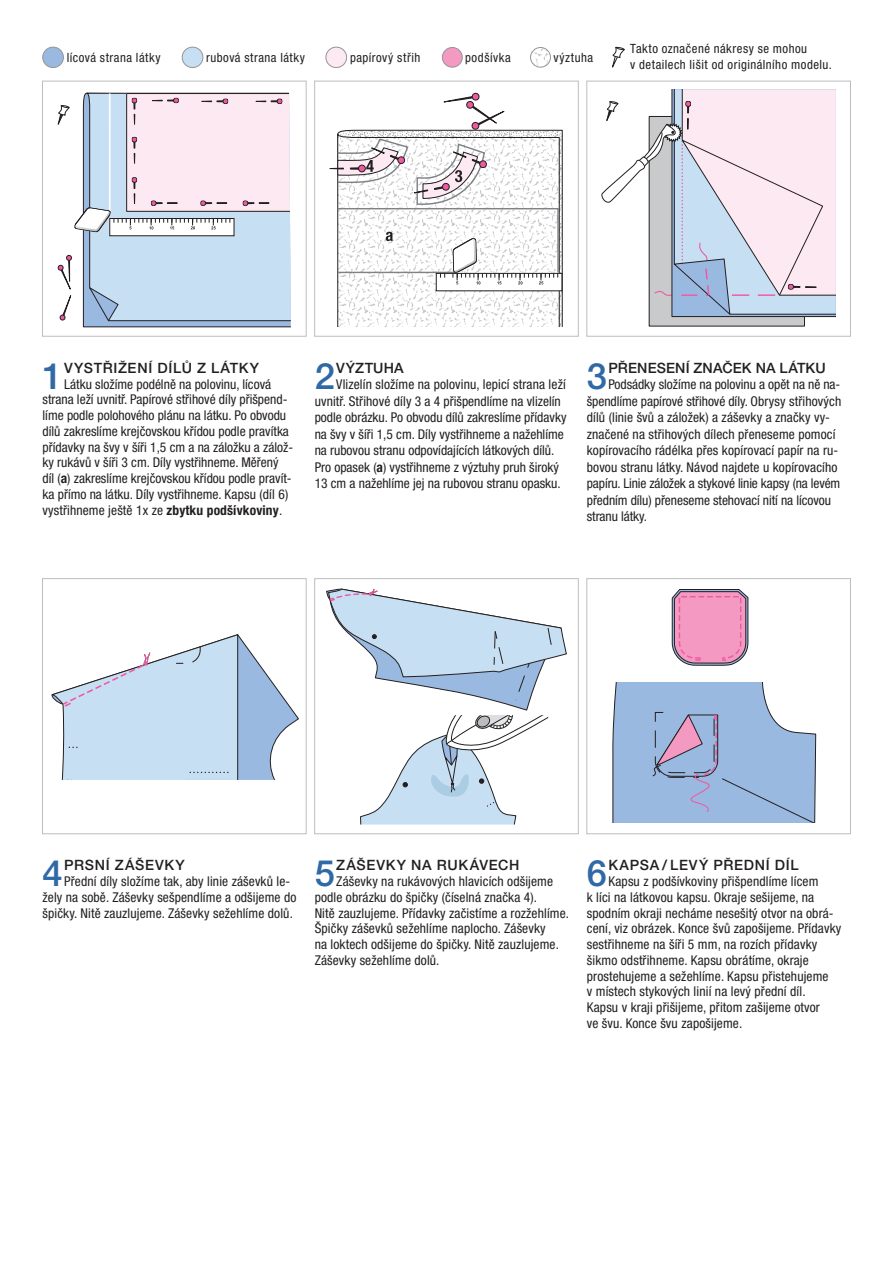
<style>
.page{position:relative;width:893px;height:1263px;background:#fff}
.page>*{position:absolute;margin:0;border:0;box-sizing:border-box;transform-origin:0 0}
.ST__H1_-_HV{font:500 36.3px "Helvetica Neue CE";color:#2f69a6}
.ST__H1_-_HV-2{font:500 14.25px "Helvetica Neue CE";letter-spacing:.045em;color:#231f20}
.ST__H1_-_HV-3{font:500 14.25px "Helvetica Neue CE";letter-spacing:.01em;color:#231f20}
.ST__H1_-_HV-4{font:500 14.25px "Helvetica Neue CE";letter-spacing:.02em;color:#231f20}
.ST__H1_-_HV-5{font:13.5px/15.8px "Helvetica Neue Cond CE";letter-spacing:.01em;color:#231f20}
.BU_Text_Helvetica{font:12.75px/16.2px "Helvetica Neue Cond CE";letter-spacing:.04em;color:#231f20}
.s1{font-weight:700}
</style>
<div class="page">
<div style="left:43px;top:47px;width:20px;height:21px;background:#9ab9e1;border-radius:50%"></div>
<div style="left:43px;top:47px;width:21px;height:21px;border:1px solid #939598;border-radius:50%"></div>
<div style="left:326px;top:47px;width:21px;height:21px;background:#fce9f1;border-radius:50%"></div>
<div style="left:326px;top:47px;width:21px;height:21px;border:1px solid #939598;border-radius:50%"></div>
<svg style="left:530px;top:48px;width:20px;height:19px"></svg>
<div style="left:530px;top:47px;width:21px;height:20px;border:1px solid #939598;border-radius:50%"></div>
<div style="left:442px;top:48px;width:20px;height:19px;background:#f399c2;border-radius:50%"></div>
<div style="left:442px;top:47px;width:20px;height:20px;border:1px solid #939598;border-radius:50%"></div>
<div style="left:182px;top:47px;width:21px;height:21px;background:#c7dff2;border-radius:50%"></div>
<div style="left:182px;top:47px;width:21px;height:21px;border:1px solid #939598;border-radius:50%"></div>
<svg style="left:612px;top:46px;width:13px;height:22px"></svg>
<div style="left:42px;top:578px;width:265px;height:256px;background:#fff;border:1px solid #bcbdc0"></div>
<div style="left:586px;top:578px;width:265px;height:256px;background:#fff;border:1px solid #bcbdc0"></div>
<div style="left:314px;top:578px;width:265px;height:256px;background:#fff;border:1px solid #bcbdc0"></div>
<div style="left:586px;top:81px;width:265px;height:256px;background:#fff;border:1px solid #bcbdc0"></div>
<div style="left:314px;top:81px;width:265px;height:256px;background:#fff;border:1px solid #bcbdc0"></div>
<div style="left:472px;top:93px;width:8px;height:8px;border:1px solid #231f20;border-radius:50%"></div>
<svg style="left:329px;top:95px;width:234px;height:231px"></svg>
<div style="left:442px;top:183px;width:8px;height:7px;background:#ef59a1;border-radius:3px"></div>
<div style="left:442px;top:183px;width:8px;height:8px;border:1px solid #231f20;border-radius:3px"></div>
<div style="left:649px;top:116px;width:155px;height:210px;background:#c9cacc"></div>
<svg style="left:601px;top:89px;width:235px;height:228px"></svg>
<svg style="left:51px;top:634px;width:248px;height:146px"></svg>
<svg style="left:326px;top:588px;width:241px;height:236px"></svg>
<svg style="left:671px;top:589px;width:78px;height:77px;background:#dd94b8"></svg>
<svg style="left:612px;top:682px;width:205px;height:141px;background:#a2b9dc"></svg>
<svg style="left:83px;top:232px;width:208px;height:96px;background:#8ba1be"></svg>
<div style="left:86px;top:232px;width:205px;height:89px;background:#c7dff2"></div>
<svg style="left:89px;top:287px;width:30px;height:35px"></svg>
<svg style="left:57px;top:255px;width:15px;height:66px"></svg>
<div style="left:110px;top:218px;width:124px;height:18px;background:#fff"></div>
<div style="left:109px;top:218px;width:125px;height:18px;border:1px solid #231f20"></div>
<svg style="left:58px;top:93px;width:233px;height:139px"></svg>
<div style="left:42px;top:81px;width:265px;height:256px;border:1px solid #bcbdc0"></div>
<p class="BU_Text_Helvetica" style="left:67px;top:50px;width:95px">lícová strana látky</p>
<p class="BU_Text_Helvetica" style="left:206px;top:49px;width:100px">rubová strana látky</p>
<p class="BU_Text_Helvetica" style="left:350px;top:50px;width:72px">papírový střih</p>
<p class="BU_Text_Helvetica" style="left:465px;top:50px;width:47px">podšívka</p>
<p class="BU_Text_Helvetica" style="left:553px;top:50px;width:41px">výztuha</p>
<p class="BU_Text_Helvetica" style="left:630px;top:40px;width:203px">Takto označené nákresy se mohou<br>v detailech lišit od originálního modelu.</p>
<p class="ST__H1_-_HV" style="left:43px;top:355px;width:22px">1</p>
<p class="ST__H1_-_HV-2" style="left:64px;top:360px;width:196px">VYSTŘIŽENÍ DÍLŮ Z LÁTKY</p>
<p class="ST__H1_-_HV-5" style="left:43px;top:376px;width:252px;text-indent:22px">Látku složíme podélně na polovinu, lícová strana leží uvnitř. Papírové střihové díly přišpend&shy;líme podle polohového plánu na látku. Po obvodu dílů zakreslíme krejčovskou křídou podle pravítka přídavky na švy v šíři 1,5 cm a na záložku a zálož&shy;ky rukávů v šíři 3 cm. Díly vystřihneme. Měřený díl (<span class="s1">a</span>) zakreslíme krejčovskou křídou podle pravít&shy;ka přímo na látku. Díly vystřihneme. Kapsu (díl 6) vystřihneme ještě 1x ze <span class="s1">zbytku podšívkoviny</span>.</p>
<p class="ST__H1_-_HV" style="left:315px;top:355px;width:22px">2</p>
<p class="ST__H1_-_HV-4" style="left:336px;top:360px;width:69px">VÝZTUHA</p>
<p class="ST__H1_-_HV-5" style="left:315px;top:376px;width:253px;line-height:16.5px;text-indent:22px">Vlizelín složíme na polovinu, lepicí strana leží uvnitř. Střihové díly 3 a 4 přišpendlíme na vlizelín podle obrázku. Po obvodu dílů zakreslíme přídavky na švy v šíři 1,5 cm. Díly vystřihneme a nažehlíme na rubovou stranu odpovídajících látkových dílů.<br>Pro opasek (<span class="s1">a</span>) vystřihneme z výztuhy pruh široký 13 cm a nažehlíme jej na rubovou stranu opasku.</p>
<p class="ST__H1_-_HV" style="left:587px;top:355px;width:22px">3</p>
<p class="ST__H1_-_HV-3" style="left:608px;top:360px;width:219px">PŘENESENÍ ZNAČEK NA LÁTKU</p>
<p class="ST__H1_-_HV-5" style="left:587px;top:376px;width:256px;line-height:16.5px;text-indent:22px">Podsádky složíme na polovinu a opět na ně na&shy;špendlíme papírové střihové díly. Obrysy střihových dílů (linie švů a záložek) a záševky a značky vy&shy;značené na střihových dílech přeneseme pomocí kopírovacího rádélka přes kopírovací papír na ru&shy;bovou stranu látky. Návod najdete u kopírovacího papíru. Linie záložek a stykové linie kapsy (na levém předním dílu) přeneseme stehovací nití na lícovou stranu látky.</p>
<p class="ST__H1_-_HV" style="left:43px;top:853px;width:22px">4</p>
<p class="ST__H1_-_HV-2" style="left:64px;top:857px;width:122px">PRSNÍ ZÁŠEVKY</p>
<p class="ST__H1_-_HV-5" style="left:43px;top:873px;width:255px;text-indent:22px">Přední díly složíme tak, aby linie záševků le&shy;žely na sobě. Záševky sešpendlíme a odšijeme do špičky. Nitě zauzlujeme. Záševky sežehlíme dolů.</p>
<p class="ST__H1_-_HV" style="left:315px;top:853px;width:22px">5</p>
<p class="ST__H1_-_HV-2" style="left:336px;top:857px;width:185px">ZÁŠEVKY NA RUKÁVECH</p>
<p class="ST__H1_-_HV-5" style="left:315px;top:873px;width:256px;text-indent:22px">Záševky na rukávových hlavicích odšijeme podle obrázku do špičky (číselná značka 4).<br>Nitě zauzlujeme. Přídavky začistíme a rozžehlíme.<br>Špičky záševků sežehlíme naplocho. Záševky<br>na loktech odšijeme do špičky. Nitě zauzlujeme.<br>Záševky sežehlíme dolů.</p>
<p class="ST__H1_-_HV" style="left:587px;top:853px;width:22px">6</p>
<p class="ST__H1_-_HV-2" style="left:608px;top:857px;width:192px">KAPSA / LEVÝ PŘEDNÍ DÍL</p>
<p class="ST__H1_-_HV-5" style="left:587px;top:873px;width:256px;text-indent:22px">Kapsu z podšívkoviny přišpendlíme lícem<br>k líci na látkovou kapsu. Okraje sešijeme, na spodním okraji necháme nesešitý otvor na obrá&shy;cení, viz obrázek. Konce švů zapošijeme. Přídavky sestřihneme na šíři 5 mm, na rozích přídavky šikmo odstřihneme. Kapsu obrátíme, okraje prostehujeme a sežehlíme. Kapsu přistehujeme<br>v místech stykových linií na levý přední díl.<br>Kapsu v kraji přišijeme, přitom zašijeme otvor<br>ve švu. Konce švu zapošijeme.</p>
</div>
